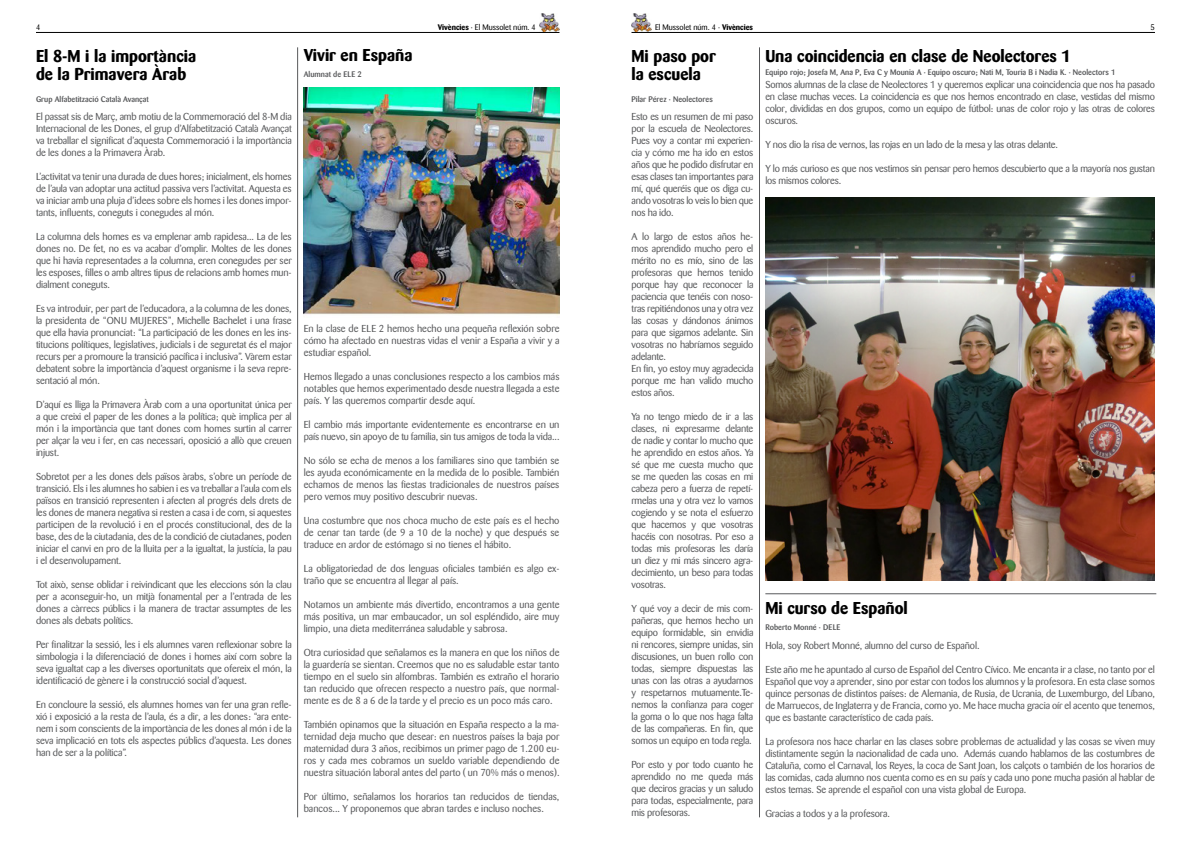
<style>
.page{position:relative;width:1191px;height:842px;background:#fff}
.page>*{position:absolute;margin:0;border:0;box-sizing:border-box;transform-origin:0 0}
.t1{font:700 17px/18px "Barmeno";color:#000}
.t2{font:10px/12px "Barmeno";letter-spacing:-.01em;color:#58595b;text-align:justify}
.t3{font:500 8px "Barmeno";color:#58595b}
.t4{font:8px "Barmeno";color:#000}
.s1{font-weight:700}
</style>
<div class="page">
<img style="left:631px;top:14px;width:20px;height:18px">
<hr style="left:631px;top:32px;width:524px;height:1px;background:#000">
<img style="left:539px;top:14px;width:20px;height:18px">
<hr style="left:36px;top:32px;width:523px;height:1px;background:#000">
<img style="left:304px;top:88px;width:255px;height:227px">
<img style="left:765px;top:198px;width:390px;height:382px">
<hr style="left:759px;top:47px;width:1px;height:770px;background:#58595b">
<hr style="left:297px;top:47px;width:1px;height:770px;background:#58595b">
<hr style="left:765px;top:594px;width:391px;height:1px;background:#58595b">
<p class="t4" style="left:36px;top:22px;width:6px">4</p>
<p class="t4" style="left:438px;top:23px;width:100px"><span class="s1">Vivències</span> · El Mussolet núm. 4</p>
<p class="t4" style="left:655px;top:23px;width:100px">El Mussolet núm. 4 · <span class="s1">Vivències</span></p>
<p class="t4" style="left:1150px;top:22px;width:6px">5</p>
<h1 class="t1" style="left:304px;top:46px;width:110px">Vivir en España</h1>
<h1 class="t1" style="left:36px;top:47px;width:162px">El 8-M i la importància de la Primavera Àrab</h1>
<h1 class="t1" style="left:765px;top:47px;width:307px">Una coincidencia en clase de Neolectores 1</h1>
<h1 class="t1" style="left:631px;top:47px;width:86px">Mi paso por la escuela</h1>
<p class="t2" style="left:631px;top:111px;width:123px">Esto es un resumen de mi paso por la escuela de Neolectores.<br>Pues voy a contar mi experien&shy;cia y cómo me ha ido en estos años que he podido disfrutar en esas clases tan importantes para mí, qué queréis que os diga cu&shy;ando vosotras lo veis lo bien que nos ha ido.</p>
<p class="t2" style="left:631px;top:231px;width:123px;text-align:left">A lo largo de estos años he&shy;mos aprendido mucho pero el mérito no es mío, sino de las profesoras que hemos tenido porque hay que reconocer la paciencia que tenéis con noso&shy;tras repitiéndonos una y otra vez las cosas y dándonos ánimos para que sigamos adelante. Sin vosotras no habríamos seguido adelante.<br>En fin, yo estoy muy agradecida porque me han valido mucho estos años.</p>
<p class="t2" style="left:631px;top:411px;width:123px">Ya no tengo miedo de ir a las clases, ni expresarme delante de nadie y contar lo mucho que he aprendido en estos años. Ya sé que me cuesta mucho que se me queden las cosas en mi cabeza pero a fuerza de repetí&shy;rmelas una y otra vez lo vamos cogiendo y se nota el esfuerzo que hacemos y que vosotras hacéis con nosotras. Por eso a todas mis profesoras les daría un diez y mi más sincero agra&shy;decimiento, un beso para todas vosotras.</p>
<p class="t2" style="left:631px;top:603px;width:123px">Y qué voy a decir de mis com&shy;pañeras, que hemos hecho un equipo formidable, sin envidia ni rencores, siempre unidas, sin discusiones, un buen rollo con todas, siempre dispuestas las unas con las otras a ayudarnos y respetarnos mutuamente.Te&shy;nemos la confianza para coger la goma o lo que nos haga falta de las compañeras. En fin, que somos un equipo en toda regla.</p>
<p class="t2" style="left:631px;top:759px;width:123px">Por esto y por todo cuanto he aprendido no me queda más que deciros gracias y un saludo para todas, especialmente, para mis profesoras.</p>
<p class="t3" style="left:765px;top:67px;width:351px">Equipo rojo; Josefa M, Ana P, Eva C y Mounia A · Equipo oscuro; Nati M, Touria B i Nadia K. · Neolectors 1</p>
<p class="t3" style="left:304px;top:69px;width:60px">Alumnat de ELE 2</p>
<p class="t2" style="left:765px;top:79px;width:391px">Somos alumnas de la clase de Neolectores 1 y queremos explicar una coincidencia que nos ha pasado en clase muchas veces. La coincidencia es que nos hemos encontrado en clase, vestidas del mismo color, divididas en dos grupos, como un equipo de fútbol: unas de color rojo y las otras de colores oscuros.</p>
<p class="t2" style="left:765px;top:139px;width:294px">Y nos dio la risa de vernos, las rojas en un lado de la mesa y las otras delante.</p>
<p class="t2" style="left:765px;top:163px;width:391px">Y lo más curioso es que nos vestimos sin pensar pero hemos descubierto que a la mayoría nos gustan los mismos colores.</p>
<p class="t3" style="left:36px;top:94px;width:114px">Grup Alfabetització Català Avançat</p>
<p class="t3" style="left:631px;top:94px;width:83px">Pilar Pérez · Neolectores</p>
<p class="t2" style="left:36px;top:111px;width:257px">El passat sis de Març, amb motiu de la Commemoració del 8-M dia Internacional de les Dones, el grup d’Alfabetització Català Avançat va treballar el significat d’aquesta Commemoració i la importància de les dones a la Primavera Àrab.</p>
<p class="t2" style="left:36px;top:171px;width:257px">L’activitat va tenir una durada de dues hores; inicialment, els homes de l’aula van adoptar una actitud passiva vers l’activitat. Aquesta es va iniciar amb una pluja d’idees sobre els homes i les dones impor&shy;tants, influents, coneguts i conegudes al món.</p>
<p class="t2" style="left:36px;top:231px;width:257px">La columna dels homes es va emplenar amb rapidesa... La de les dones no. De fet, no es va acabar d’omplir. Moltes de les dones que hi havia representades a la columna, eren conegudes per ser les esposes, filles o amb altres tipus de relacions amb homes mun&shy;dialment coneguts.</p>
<p class="t2" style="left:36px;top:303px;width:257px">Es va introduir, per part de l’educadora, a la columna de les dones, la presidenta de “ONU MUJERES”, Michelle Bachelet i una frase que ella havia pronunciat: “La participació de les dones en les ins&shy;titucions polítiques, legislatives, judicials i de seguretat és el major recurs per a promoure la transició pacífica i inclusiva”. Vàrem estar debatent sobre la importància d’aquest organisme i la seva repre&shy;sentació al món.</p>
<p class="t2" style="left:36px;top:399px;width:257px">D’aquí es lliga la Primavera Àrab com a una oportunitat única per a que creixi el paper de les dones a la política; què implica per al món i la importància que tant dones com homes surtin al carrer per alçar la veu i fer, en cas necessari, oposició a allò que creuen injust.</p>
<p class="t2" style="left:36px;top:471px;width:257px">Sobretot per a les dones dels països àrabs, s’obre un període de transició. Els i les alumnes ho sabien i es va treballar a l’aula com els països en transició representen i afecten al progrés dels drets de les dones de manera negativa si resten a casa i de com, si aquestes participen de la revolució i en el procés constitucional, des de la base, des de la ciutadania, des de la condició de ciutadanes, poden iniciar el canvi en pro de la lluita per a la igualtat, la justícia, la pau i el desenvolupament.</p>
<p class="t2" style="left:36px;top:579px;width:257px">Tot això, sense oblidar i reivindicant que les eleccions són la clau per a aconseguir-ho, un mitjà fonamental per a l’entrada de les dones a càrrecs públics i la manera de tractar assumptes de les dones als debats polítics.</p>
<p class="t2" style="left:36px;top:639px;width:257px">Per finalitzar la sessió, les i els alumnes varen reflexionar sobre la simbologia i la diferenciació de dones i homes així com sobre la seva igualtat cap a les diverses oportunitats que ofereix el món, la identificació de gènere i la construcció social d’aquest.</p>
<p class="t2" style="left:36px;top:699px;width:257px">En concloure la sessió, els alumnes homes van fer una gran refle&shy;xió i exposició a la resta de l’aula, és a dir, a les dones: “ara ente&shy;nem i som conscients de la importància de les dones al món i de la seva implicació en tots els aspectes públics d’aquesta. Les dones han de ser a la política”.</p>
<p class="t2" style="left:304px;top:322px;width:257px">En la clase de ELE 2 hemos hecho una pequeña reflexión sobre cómo ha afectado en nuestras vidas el venir a España a vivir y a estudiar español.</p>
<p class="t2" style="left:304px;top:370px;width:257px">Hemos llegado a unas conclusiones respecto a los cambios más notables que hemos experimentado desde nuestra llegada a este país. Y las queremos compartir desde aquí.</p>
<p class="t2" style="left:304px;top:418px;width:257px">El cambio más importante evidentemente es encontrarse en un país nuevo, sin apoyo de tu familia, sin tus amigos de toda la vida...</p>
<p class="t2" style="left:304px;top:454px;width:257px">No sólo se echa de menos a los familiares sino que también se les ayuda económicamente en la medida de lo posible. También echamos de menos las fiestas tradicionales de nuestros países pero vemos muy positivo descubrir nuevas.</p>
<p class="t2" style="left:304px;top:514px;width:257px">Una costumbre que nos choca mucho de este país es el hecho de cenar tan tarde (de 9 a 10 de la noche) y que después se traduce en ardor de estómago si no tienes el hábito.</p>
<p class="t2" style="left:304px;top:562px;width:257px">La obligatoriedad de dos lenguas oficiales también es algo ex&shy;traño que se encuentra al llegar al país.</p>
<p class="t2" style="left:304px;top:598px;width:257px">Notamos un ambiente más divertido, encontramos a una gente más positiva, un mar embaucador, un sol espléndido, aire muy limpio, una dieta mediterránea saludable y sabrosa.</p>
<p class="t2" style="left:304px;top:646px;width:257px">Otra curiosidad que señalamos es la manera en que los niños de la guardería se sientan. Creemos que no es saludable estar tanto tiempo en el suelo sin alfombras. También es extraño el horario tan reducido que ofrecen respecto a nuestro país, que normal&shy;mente es de 8 a 6 de la tarde y el precio es un poco más caro.</p>
<p class="t2" style="left:304px;top:718px;width:257px">También opinamos que la situación en España respecto a la ma&shy;ternidad deja mucho que desear: en nuestros países la baja por maternidad dura 3 años, recibimos un primer pago de 1.200 eu&shy;ros y cada mes cobramos un sueldo variable dependiendo de nuestra situación laboral antes del parto ( un 70% más o menos).</p>
<p class="t2" style="left:304px;top:790px;width:257px">Por último, señalamos los horarios tan reducidos de tiendas, bancos... Y proponemos que abran tardes e incluso noches.</p>
<h1 class="t1" style="left:765px;top:599px;width:144px">Mi curso de Español</h1>
<p class="t3" style="left:765px;top:623px;width:77px">Roberto Monné · DELE</p>
<p class="t2" style="left:765px;top:639px;width:216px">Hola, soy Robert Monné, alumno del curso de Español.</p>
<p class="t2" style="left:765px;top:663px;width:391px">Este año me he apuntado al curso de Español del Centro Cívico. Me encanta ir a clase, no tanto por el Español que voy a aprender, sino por estar con todos los alumnos y la profesora. En esta clase somos quince personas de distintos países: de Alemania, de Rusia, de Ucrania, de Luxemburgo, del Líbano, de Marruecos, de Inglaterra y de Francia, como yo. Me hace mucha gracia oír el acento que tenemos, que es bastante característico de cada país.</p>
<p class="t2" style="left:765px;top:735px;width:391px">La profesora nos hace charlar en las clases sobre problemas de actualidad y las cosas se viven muy distintamente según la nacionalidad de cada uno. Además cuando hablamos de las costumbres de Cataluña, como el Carnaval, los Reyes, la coca de Sant Joan, los calçots o también de los horarios de las comidas, cada alumno nos cuenta como es en su país y cada uno pone mucha pasión al hablar de estos temas. Se aprende el español con una vista global de Europa.</p>
<p class="t2" style="left:765px;top:807px;width:126px">Gracias a todos y a la profesora.</p>
</div>
